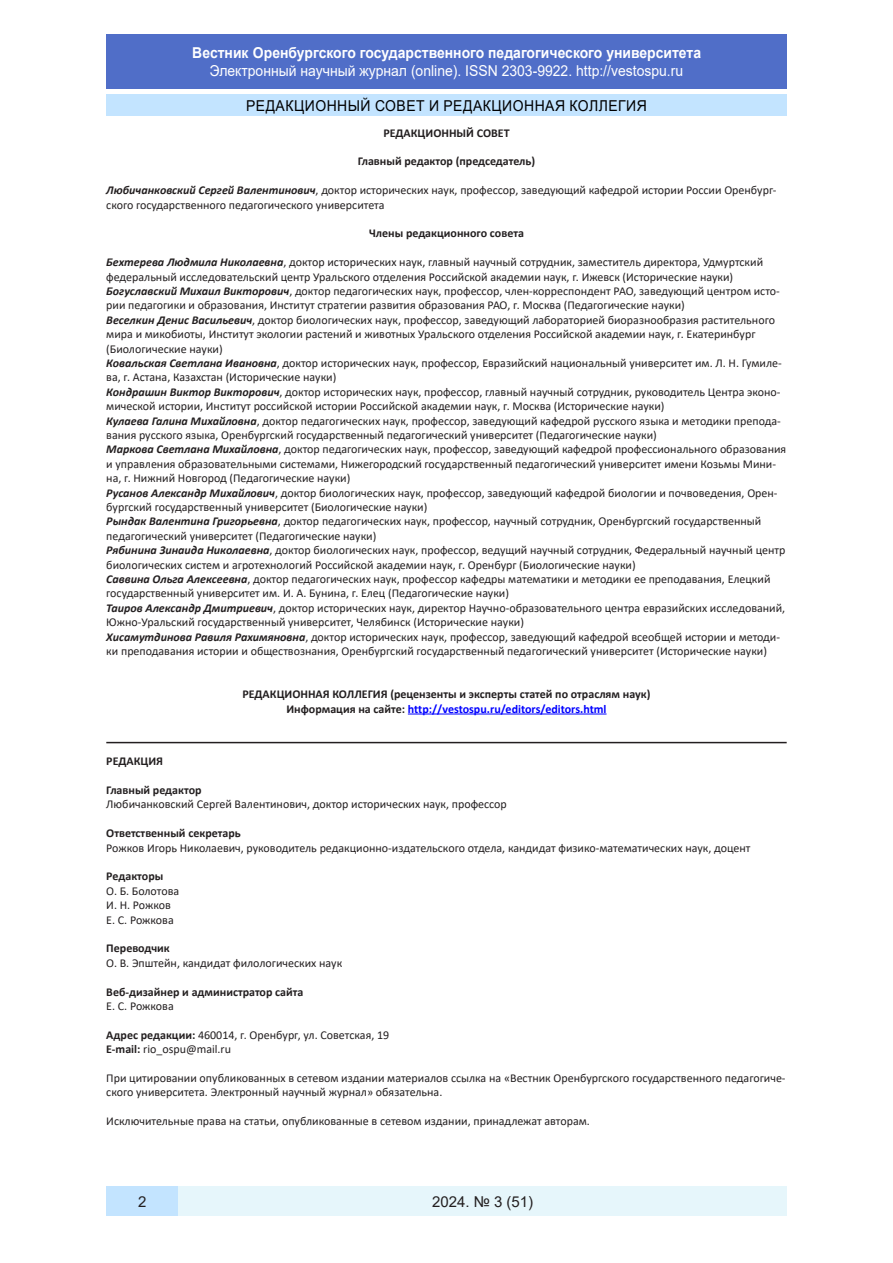
<style>
.page{position:relative;width:893px;height:1263px;background:#fff}
.page>*{position:absolute;margin:0;border:0;box-sizing:border-box;transform-origin:0 0}
.t1{font:15px "Arial";color:#fff;scale:.93 1}
.t2{font:700 15px "Arial";color:#fff;scale:.93 1}
.t3{font:15px "Arial";letter-spacing:.035em;color:#000;scale:.93 1}
.t4{font:15px "Arial";color:#231f20}
.t5{font:12px/14.4px "Calibri";color:#231f20}
.t6{font:700 12px/14.4px "Calibri";color:#231f20;text-align:center}
.s1{font-weight:700;font-style:italic}
.s2{color:#00f}
.s3{font-weight:700}
</style>
<div class="page">
<div style="left:106px;top:34px;width:681px;height:55px;background:#506ec8"></div>
<div style="left:106px;top:1186px;width:73px;height:30px;background:#c3e4ff"></div>
<div style="left:179px;top:1186px;width:608px;height:30px;background:#e6f6fb"></div>
<div style="left:106px;top:95px;width:681px;height:21px;background:#c3e4ff"></div>
<hr style="left:408px;top:714px;width:199px;height:1px;background:#00f">
<hr style="left:106px;top:742px;width:681px;height:1px;background:#231f20">
<p class="t2" style="left:192px;top:42px;width:549px">Вестник Оренбургского государственного педагогического университета</p>
<p class="t1" style="left:210px;top:60px;width:511px">Электронный научный журнал (online). ISSN 2303-9922. http://vestospu.ru</p>
<p class="t3" style="left:246px;top:95px;width:432px">РЕДАКЦИОННЫЙ СОВЕТ И РЕДАКЦИОННАЯ КОЛЛЕГИЯ</p>
<p class="t6" style="left:383px;top:125px;width:128px">РЕДАКЦИОННЫЙ СОВЕТ</p>
<p class="t6" style="left:358px;top:154px;width:179px">Главный редактор (председатель)</p>
<p class="t5" style="left:106px;top:183px;width:672px"><span class="s1">Любичанковский Сергей Валентинович</span>, доктор исторических наук, профессор, заведующий кафедрой истории России Оренбург&shy;ского государственного педагогического университета</p>
<p class="t6" style="left:369px;top:226px;width:156px">Члены редакционного совета</p>
<p class="t5" style="left:106px;top:255px;width:681px"><span class="s1">Бехтерева Людмила Николаевна</span>, доктор исторических наук, главный научный сотрудник, заместитель директора, Удмуртский федеральный исследовательский центр Уральского отделения Российской академии наук, г. Ижевск (Исторические науки)<br><span class="s1">Богуславский Михаил Викторович</span>, доктор педагогических наук, профессор, член-корреспондент РАО, заведующий центром исто&shy;рии педагогики и образования, Институт стратегии развития образования РАО, г. Москва (Педагогические науки)<br><span class="s1">Веселкин Денис Васильевич</span>, доктор биологических наук, профессор, заведующий лабораторией биоразнообразия растительного мира и микобиоты, Институт экологии растений и животных Уральского отделения Российской академии наук, г. Екатеринбург (Биологические науки)<br><span class="s1">Ковальская Светлана Ивановна</span>, доктор исторических наук, профессор, Евразийский национальный университет им. Л. Н. Гумиле&shy;ва, г. Астана, Казахстан (Исторические науки)<br><span class="s1">Кондрашин Виктор Викторович</span>, доктор исторических наук, профессор, главный научный сотрудник, руководитель Центра эконо&shy;мической истории, Институт российской истории Российской академии наук, г. Москва (Исторические науки)<br><span class="s1">Кулаева Галина Михайловна</span>, доктор педагогических наук, профессор, заведующий кафедрой русского языка и методики препода&shy;вания русского языка, Оренбургский государственный педагогический университет (Педагогические науки)<br><span class="s1">Маркова Светлана Михайловна</span>, доктор педагогических наук, профессор, заведующий кафедрой профессионального образования и управления образовательными системами, Нижегородский государственный педагогический университет имени Козьмы Мини&shy;на, г. Нижний Новгород (Педагогические науки)<br><span class="s1">Русанов Александр Михайлович</span>, доктор биологических наук, профессор, заведующий кафедрой биологии и почвоведения, Орен&shy;бургский государственный университет (Биологические науки)<br><span class="s1">Рындак Валентина Григорьевна</span>, доктор педагогических наук, профессор, научный сотрудник, Оренбургский государственный педагогический университет (Педагогические науки)<br><span class="s1">Рябинина Зинаида Николаевна</span>, доктор биологических наук, профессор, ведущий научный сотрудник, Федеральный научный центр биологических систем и агротехнологий Российской академии наук, г. Оренбург (Биологические науки)<br><span class="s1">Саввина Ольга Алексеевна</span>, доктор педагогических наук, профессор кафедры математики и методики ее преподавания, Елецкий государственный университет им. И. А. Бунина, г. Елец (Педагогические науки)<br><span class="s1">Таиров Александр Дмитриевич</span>, доктор исторических наук, директор Научно-образовательного центра евразийских исследований, Южно-Уральский государственный университет, Челябинск (Исторические науки)<br><span class="s1">Хисамутдинова Равиля Рахимяновна</span>, доктор исторических наук, профессор, заведующий кафедрой всеобщей истории и методи&shy;ки преподавания истории и обществознания, Оренбургский государственный педагогический университет (Исторические науки)</p>
<p class="t6" style="left:242px;top:687px;width:410px">РЕДАКЦИОННАЯ КОЛЛЕГИЯ (рецензенты и эксперты статей по отраслям наук)<br>Информация на сайте: <span class="s2">http://vestospu.ru/editors/editors.html</span></p>
<p class="t6" style="left:106px;top:754px;width:58px">РЕДАКЦИЯ</p>
<p class="t6" style="left:106px;top:782px;width:97px">Главный редактор</p>
<p class="t5" style="left:106px;top:797px;width:402px">Любичанковский Сергей Валентинович, доктор исторических наук, профессор</p>
<p class="t6" style="left:106px;top:826px;width:136px">Ответственный секретарь</p>
<p class="t5" style="left:106px;top:840px;width:646px">Рожков Игорь Николаевич, руководитель редакционно-издательского отдела, кандидат физико-математических наук, доцент</p>
<p class="t6" style="left:106px;top:869px;width:59px">Редакторы</p>
<p class="t5" style="left:106px;top:883px;width:74px">О. Б. Болотова<br>И. Н. Рожков<br>Е. С. Рожкова</p>
<p class="t6" style="left:106px;top:941px;width:65px">Переводчик</p>
<p class="t5" style="left:106px;top:955px;width:237px">О. В. Эпштейн, кандидат филологических наук</p>
<p class="t6" style="left:106px;top:984px;width:199px">Веб-дизайнер и администратор сайта</p>
<p class="t5" style="left:106px;top:998px;width:69px">Е. С. Рожкова</p>
<p class="t5" style="left:106px;top:1027px;width:284px"><span class="s3">Адрес редакции:</span> 460014, г. Оренбург, ул. Советская, 19<br><span class="s3">E-mail:</span> rio_ospu@mail.ru</p>
<p class="t5" style="left:106px;top:1070px;width:681px">При цитировании опубликованных в сетевом издании материалов ссылка на «Вестник Оренбургского государственного педагогиче&shy;ского университета. Электронный научный журнал» обязательна.</p>
<p class="t5" style="left:106px;top:1114px;width:485px">Исключительные права на статьи, опубликованные в сетевом издании, принадлежат авторам.</p>
<p class="t4" style="left:138px;top:1191px;width:10px">2</p>
<p class="t4" style="left:432px;top:1192px;width:103px">2024. № 3 (51)</p>
</div>
